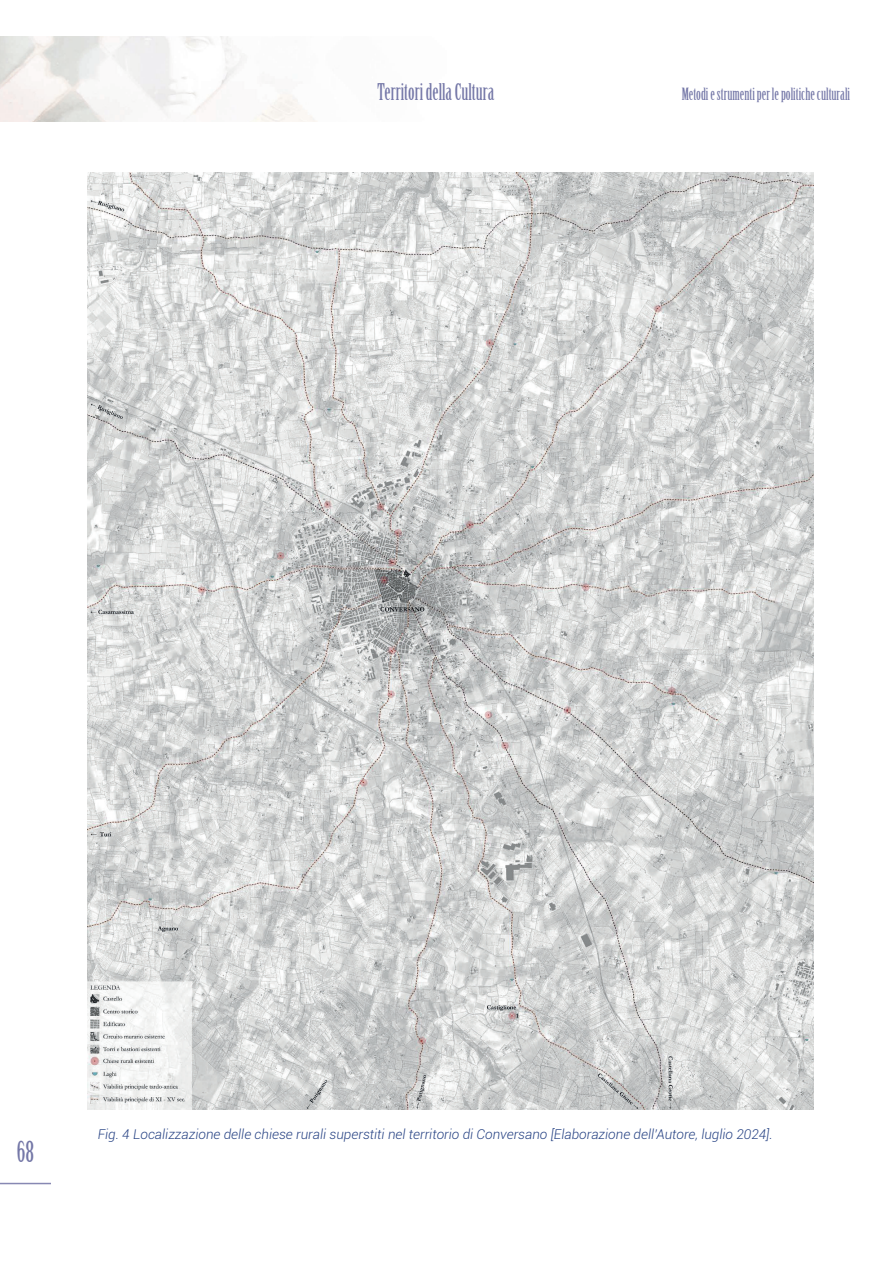
<style>
.page{position:relative;width:893px;height:1263px;background:#fff}
.page>*{position:absolute;margin:0;border:0;box-sizing:border-box;transform-origin:0 0}
.t1{font:28.5px "Birch Std";color:#7477a7}
.t2{font:22.5px "Birch Std";color:#7477a7}
.t3{font:16.5px "Birch Std";color:#7477a7}
.t4{font:italic 300 13.5px "Roboto";color:#254183}
</style>
<div class="page">
<hr style="left:0;top:1183px;width:51px;height:1px;background:#8788b3">
<img style="left:0;top:36px;width:316px;height:85px">
<img style="left:88px;top:172px;width:725px;height:938px">
<h2 class="t2" style="left:377px;top:79px;width:118px">Territori della Cultura</h2>
<p class="t3" style="left:682px;top:84px;width:170px">Metodi e strumenti per le politiche culturali</p>
<h1 class="t1" style="left:17px;top:1136px;width:19px">68</h1>
<p class="t4" style="left:98px;top:1126px;width:676px">Fig. 4 Localizzazione delle chiese rurali superstiti nel territorio di Conversano [Elaborazione dell’Autore, luglio 2024].</p>
</div>
